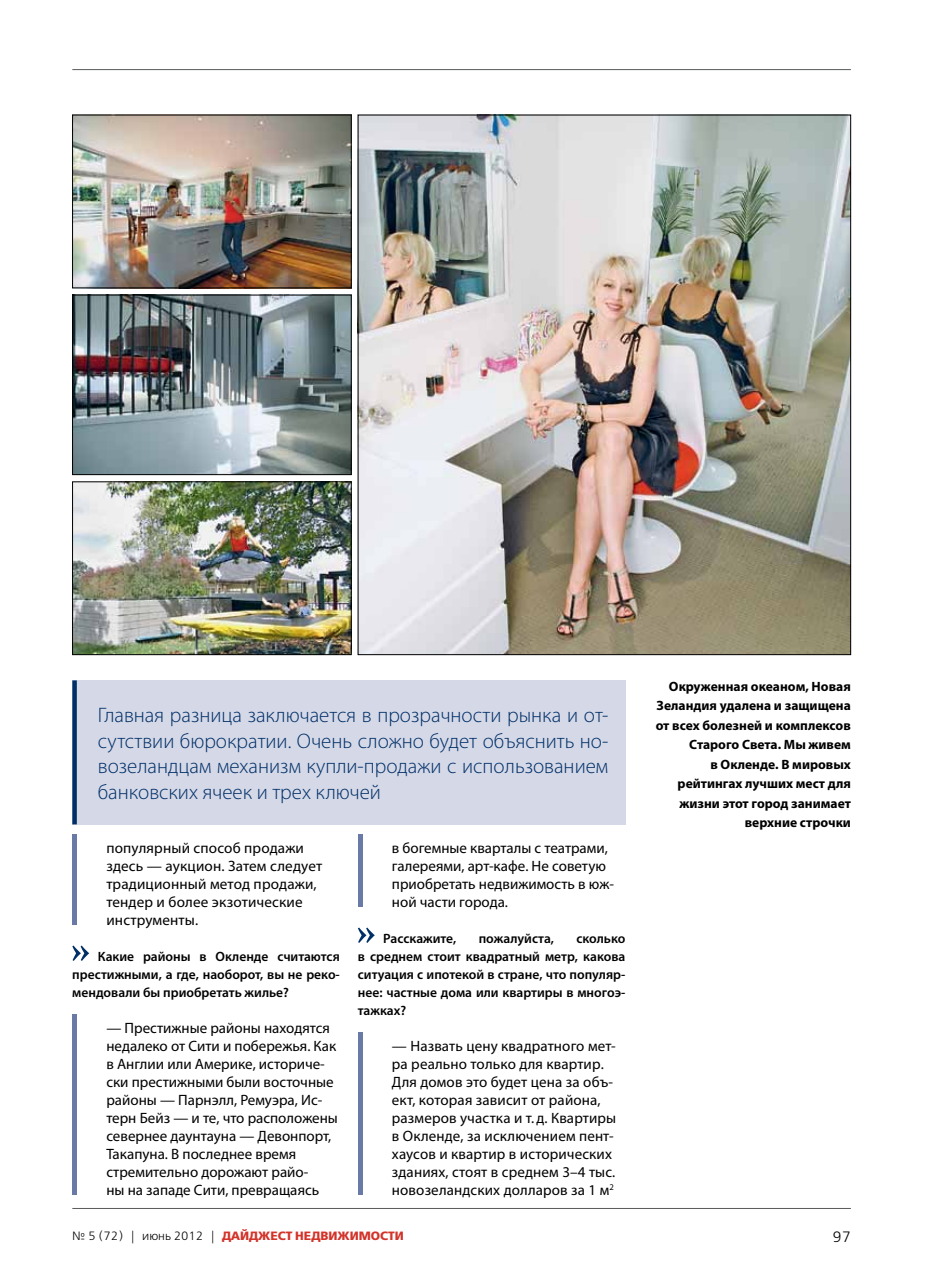
<style>
.page{position:relative;width:936px;height:1263px;background:#fff}
.page>*{position:absolute;margin:0;border:0;box-sizing:border-box;transform-origin:0 0}
.t1{font:300 21px/25.5px "Myriad Pro";color:#002f67;text-align:justify}
.t2{font:15px/18px "Myriad Pro";color:#000}
.t3{font:15px "Free Set Light C";color:#000}
.t4{font:600 13.5px/18px "Myriad Pro";color:#000;text-align:justify}
.t5{font:700 13.5px/19.5px "Myriad Pro";color:#000;text-align:right}
.t6{font:12px "Free Set Bold C";color:#d2342a}
.s1{font-family:"Free Set Light C";color:#000}
</style>
<div class="page">
<hr style="left:72px;top:1208px;width:778px;height:1px;background:#58595b">
<svg style="left:72px;top:945px;width:17px;height:16px"></svg>
<svg style="left:358px;top:927px;width:17px;height:16px"></svg>
<img style="left:360px;top:117px;width:488px;height:536px">
<img style="left:74px;top:117px;width:275px;height:169px">
<div style="left:72px;top:115px;width:279px;height:173px;border:1px solid #000"></div>
<img style="left:74px;top:297px;width:275px;height:176px">
<div style="left:72px;top:295px;width:279px;height:180px;border:1px solid #000"></div>
<img style="left:74px;top:484px;width:275px;height:169px">
<div style="left:72px;top:482px;width:279px;height:173px;border:1px solid #000"></div>
<hr style="left:72px;top:69px;width:778px;height:1px;background:#58595b">
<div style="left:72px;top:680px;width:553px;height:144px;background:#d5d8e7"></div>
<div style="left:72px;top:680px;width:5px;height:144px;background:#002f67"></div>
<div style="left:72px;top:835px;width:5px;height:90px;background:#687aa5"></div>
<hr style="left:358px;top:835px;width:4px;height:72px;background:#687aa5">
<div style="left:72px;top:1015px;width:5px;height:180px;background:#687aa5"></div>
<hr style="left:358px;top:1033px;width:4px;height:162px;background:#687aa5">
<h1 class="t1" style="left:98px;top:703px;width:512px">Главная разница заключается в прозрачности рынка и от&shy;сутствии бюрократии. Очень сложно будет объяснить но&shy;возеландцам механизм купли-продажи с использованием банковских ячеек и трех ключей</h1>
<p class="t2" style="left:106px;top:839px;width:217px">популярный способ продажи здесь — аукцион. Затем следует традиционный метод продажи, тендер и более экзотические инструменты.</p>
<p class="t4" style="left:72px;top:947px;width:269px;text-indent:25px">Какие районы в Окленде считаются престижными, а где, наоборот, вы не реко&shy;мендовали бы приобретать жилье?</p>
<p class="t2" style="left:106px;top:1019px;width:233px">— Престижные районы находятся недалеко от Сити и побережья. Как в Англии или Америке, историче&shy;ски престижными были восточные районы — Парнэлл, Ремуэра, Ис&shy;терн Бейз — и те, что расположены севернее даунтауна — Девонпорт,<br>Такапуна. В последнее время стремительно дорожают райо-<br>ны на западе Сити, превращаясь</p>
<p class="t2" style="left:392px;top:839px;width:223px">в богемные кварталы с театрами, галереями, арт-кафе. Не советую приобретать недвижимость в юж&shy;ной части города.</p>
<p class="t4" style="left:383px;top:929px;width:75px">Расскажите,</p>
<p class="t4" style="left:478px;top:929px;width:77px">пожалуйста,</p>
<p class="t4" style="left:358px;top:929px;width:269px;text-indent:218px">сколько в среднем стоит квадратный метр, какова ситуация с ипотекой в стране, что популяр&shy;нее: частные дома или квартиры в многоэ&shy;тажках?</p>
<p class="t2" style="left:392px;top:1037px;width:226px">— Назвать цену квадратного мет&shy;ра реально только для квартир.<br>Для домов это будет цена за объ&shy;ект, которая зависит от района, размеров участка и т. д. Квартиры в Окленде, за исключением пент&shy;хаусов и квартир в исторических зданиях, стоят в среднем 3–4 тыс. новозеландских долларов за 1 м<sup>2</sup></p>
<p class="t6" style="left:72px;top:1229px;width:333px"><span class="s1">№ 5 (72) | июнь 2012 |</span> ДАЙДЖЕСТ НЕДВИЖИМОСТИ</p>
<p class="t5" style="left:655px;top:676px;width:197px">Окруженная океаном, Новая<br>Зеландия удалена и защищена от всех болезней и комплексов<br>Старого Света. Мы живем<br>в Окленде. В мировых рейтингах лучших мест для жизни этот город занимает верхние строчки</p>
<p class="t3" style="left:832px;top:1229px;width:20px">97</p>
</div>
